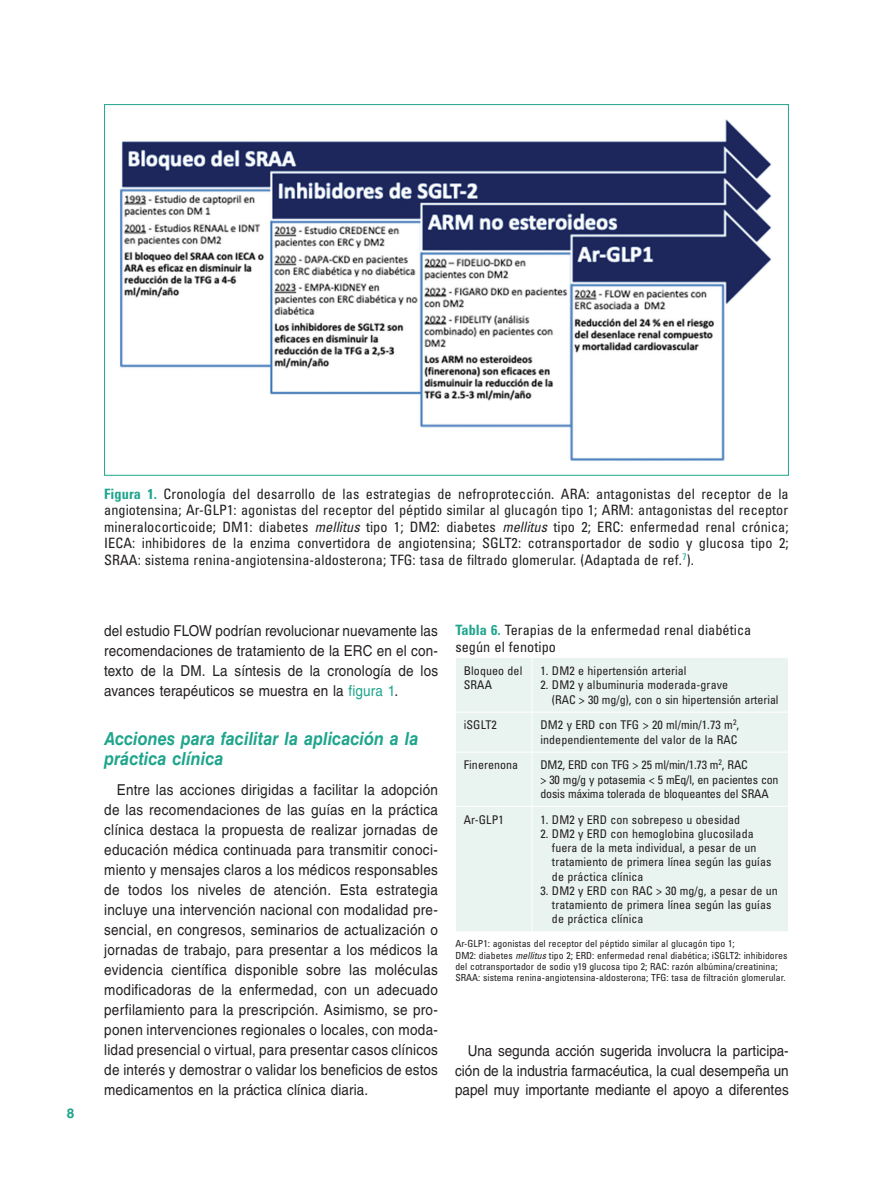
<style>
.page{position:relative;width:893px;height:1191px;background:#fff}
.page>*{position:absolute;margin:0;border:0;box-sizing:border-box;transform-origin:0 0}
.t1{font:italic 700 18px/20px "Helvetica LT Std";letter-spacing:.005em;color:#1ea58c;scale:.9 1}
.TX{font:15px/20px "Helvetica LT Std";letter-spacing:.01em;color:#231f20;text-align:justify;scale:.9 1}
.FGC{font:condensed 14.25px/16.5px "Univers LT Std";letter-spacing:.005em;color:#231f20;text-align:justify}
.TT{font:condensed 14.25px/16.5px "Univers LT Std";letter-spacing:.005em;color:#231f20}
.t2{font:700 13.5px "Helvetica LT Std";color:#1ea58c}
.TBL{font:condensed 12px/14.2px "Univers LT Std";letter-spacing:.005em;color:#231f20}
.TB{font:condensed 12px/14.2px "Univers LT Std";letter-spacing:.005em;color:#231f20}
.TB-2{font:condensed 12px/14.2px "Univers LT Std";letter-spacing:-.015em;color:#231f20}
.TFN{font:condensed 9.75px/11.2px "Univers LT Std";letter-spacing:.005em;color:#231f20}
.s1{font-weight:700;color:#1ea58c}
.s2{font-style:italic}
.s3{color:#1ea58c}
</style>
<div class="page">
<img style="left:119px;top:119px;width:653px;height:342px">
<div style="left:456px;top:658px;width:332px;height:273px;background:#e9f3ef"></div>
<hr style="left:532px;top:658px;width:1px;height:53px;background:#fff">
<hr style="left:532px;top:712px;width:1px;height:39px;background:#fff">
<hr style="left:532px;top:752px;width:1px;height:54px;background:#fff">
<hr style="left:532px;top:806px;width:1px;height:125px;background:#fff">
<hr style="left:456px;top:711px;width:76px;height:1px;background:#fff">
<hr style="left:532px;top:711px;width:256px;height:1px;background:#fff">
<hr style="left:456px;top:751px;width:76px;height:1px;background:#fff">
<hr style="left:532px;top:751px;width:256px;height:1px;background:#fff">
<hr style="left:456px;top:806px;width:76px;height:1px;background:#fff">
<hr style="left:532px;top:806px;width:256px;height:1px;background:#fff">
<p class="t2" style="left:67px;top:1104px;width:9px">8</p>
<p class="FGC" style="left:104px;top:485px;width:686px"><span class="s1">Figura 1.</span> Cronología del desarrollo de las estrategias de nefroprotección. ARA: antagonistas del receptor de la angiotensina; Ar-GLP1: agonistas del receptor del péptido similar al glucagón tipo 1; ARM: antagonistas del receptor mineralocorticoide; DM1: diabetes <span class="s2">mellitus</span> tipo 1; DM2: diabetes <span class="s2">mellitus</span> tipo 2; ERC: enfermedad renal crónica; IECA: inhibidores de la enzima convertidora de angiotensina; SGLT2: cotransportador de sodio y glucosa tipo 2; SRAA: sistema renina-angiotensina-aldosterona; TFG: tasa de filtrado glomerular. (Adaptada de ref.<sup>7</sup>).</p>
<p class="TX" style="left:104px;top:620px;width:372px">del estudio FLOW podrían revolucionar nuevamente las recomendaciones de tratamiento de la ERC en el con&shy;texto de la DM. La síntesis de la cronología de los avances terapéuticos se muestra en la <span class="s3">figura 1</span>.</p>
<h2 class="t1" style="left:104px;top:728px;width:351px">Acciones para facilitar la aplicación a la práctica clínica</h2>
<p class="TX" style="left:104px;top:780px;width:372px;text-indent:13px">Entre las acciones dirigidas a facilitar la adopción de las recomendaciones de las guías en la práctica clínica destaca la propuesta de realizar jornadas de educación médica continuada para transmitir conoci&shy;miento y mensajes claros a los médicos responsables de todos los niveles de atención. Esta estrategia incluye una intervención nacional con modalidad pre&shy;sencial, en congresos, seminarios de actualización o jornadas de trabajo, para presentar a los médicos la evidencia científica disponible sobre las moléculas modificadoras de la enfermedad, con un adecuado perfilamiento para la prescripción. Asimismo, se pro&shy;ponen intervenciones regionales o locales, con moda&shy;lidad presencial o virtual, para presentar casos clínicos de interés y demostrar o validar los beneficios de estos medicamentos en la práctica clínica diaria.</p>
<p class="TT" style="left:455px;top:622px;width:297px"><span class="s1">Tabla 6.</span> Terapias de la enfermedad renal diabética según el fenotipo</p>
<p class="TB" style="left:464px;top:663px;width:60px">Bloqueo del<br>SRAA</p>
<p class="TB" style="left:540px;top:663px;width:148px">1. DM2 e hipertensión arterial</p>
<p class="TB" style="left:552px;top:678px;width:228px;text-indent:-11px">2. DM2 y albuminuria moderada-grave<br>(RAC &gt; 30 mg/g), con o sin hipertensión arterial</p>
<p class="TB" style="left:464px;top:718px;width:34px">iSGLT2</p>
<p class="TB" style="left:540px;top:718px;width:200px">DM2 y ERD con TFG &gt; 20 ml/min/1.73 m<sup>2</sup>, independientemente del valor de la RAC</p>
<p class="TB" style="left:464px;top:757px;width:56px">Finerenona</p>
<p class="TB-2" style="left:540px;top:757px;width:240px">DM2, ERD con TFG &gt; 25 ml/min/1.73 m<sup>2</sup>, RAC<br>&gt; 30 mg/g y potasemia &lt; 5 mEq/l, en pacientes con dosis máxima tolerada de bloqueantes del SRAA</p>
<p class="TBL" style="left:464px;top:812px;width:41px">Ar-GLP1</p>
<p class="TBL" style="left:540px;top:812px;width:201px">1. DM2 y ERD con sobrepeso u obesidad</p>
<p class="TBL" style="left:552px;top:826px;width:221px;text-indent:-11px">2. DM2 y ERD con hemoglobina glucosilada fuera de la meta individual, a pesar de un tratamiento de primera línea según las guías de práctica clínica</p>
<p class="TBL" style="left:552px;top:883px;width:227px;text-indent:-11px">3. DM2 y ERD con RAC &gt; 30 mg/g, a pesar de un tratamiento de primera línea según las guías de práctica clínica</p>
<p class="TFN" style="left:455px;top:938px;width:333px">Ar-GLP1: agonistas del receptor del péptido similar al glucagón tipo 1;<br>DM2: diabetes <span class="s2">mellitus</span> tipo 2; ERD: enfermedad renal diabética; iSGLT2: inhibidores del cotransportador de sodio y19 glucosa tipo 2; RAC: razón albúmina/creatinina; SRAA: sistema renina-angiotensina-aldosterona; TFG: tasa de filtración glomerular.</p>
<p class="TX" style="left:455px;top:1041px;width:372px;text-indent:13px">Una segunda acción sugerida involucra la participa&shy;ción de la industria farmacéutica, la cual desempeña un papel muy importante mediante el apoyo a diferentes</p>
</div>
